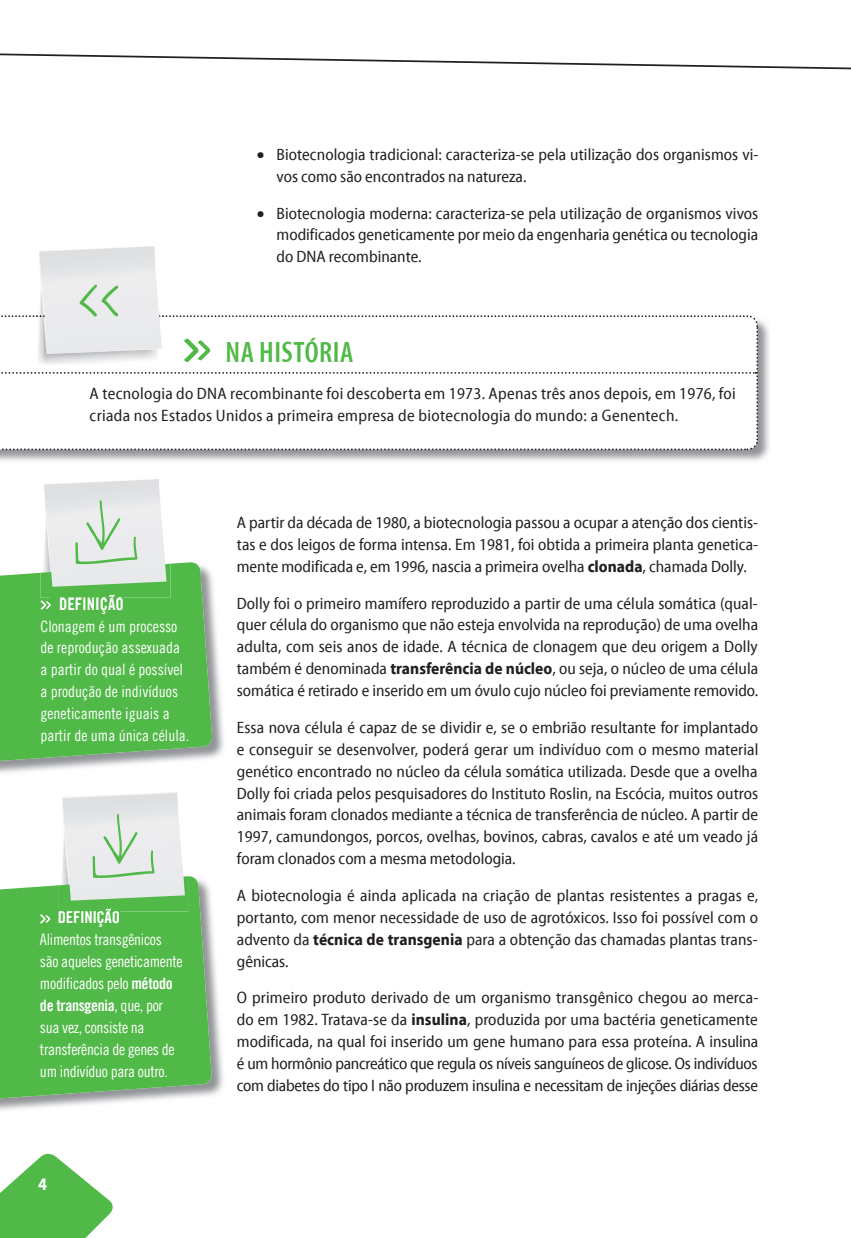
<style>
.page{position:relative;width:851px;height:1238px;background:#fff}
.page>*{position:absolute;margin:0;border:0;box-sizing:border-box;transform-origin:0 0}
.t1{font:600 condensed 29.75px "Probario";letter-spacing:.02em;color:#51b948}
.t2{font:700 semi-condensed 17.5px "Probario";color:#fff}
.t3{font:semi-condensed 16.62px/21.9px "Probario";color:#231f20;text-align:justify}
.t4{font:semi-condensed 16.62px/21.9px "Probario";letter-spacing:.02em;color:#231f20}
.t5{font:16.62px "Caecil Bold Condensed N20";letter-spacing:-.01em;color:#fff}
.t6{font:15.75px/21.9px "Caecil Condensed N18";letter-spacing:-.02em;color:#fff}
.t7{font:15.75px/21.9px "Caecil Condensed N18";color:#fff}
.s1{font-family:"Caecil Bold Condensed N20"}
.s2{font-weight:700}
</style>
<div class="page">
<svg style="left:0;top:53px;width:850px;height:17px"></svg>
<img style="left:0;top:320px;width:769px;height:141px">
<img style="left:39px;top:246px;width:117px;height:38px">
<svg style="left:0;top:284px;width:759px;height:167px"></svg>
<img style="left:0;top:591px;width:224px;height:182px">
<svg style="left:0;top:562px;width:213px;height:204px;background:#5dba56"></svg>
<svg style="left:40px;top:600px;width:11px;height:9px"></svg>
<img style="left:40px;top:563px;width:130px;height:34px">
<img style="left:51px;top:594px;width:72px;height:3px">
<img style="left:44px;top:479px;width:122px;height:107px">
<svg style="left:75px;top:500px;width:62px;height:65px;background:#d7e4d7"></svg>
<img style="left:0;top:923px;width:223px;height:187px">
<svg style="left:0;top:876px;width:212px;height:228px;background:#5eba56"></svg>
<svg style="left:40px;top:914px;width:10px;height:9px"></svg>
<img style="left:59px;top:876px;width:130px;height:35px">
<img style="left:59px;top:908px;width:60px;height:3px">
<img style="left:63px;top:793px;width:122px;height:107px">
<svg style="left:93px;top:813px;width:62px;height:65px;background:#d7e4d7"></svg>
<svg style="left:0;top:1153px;width:113px;height:85px"></svg>
<p class="t3" style="left:276px;top:144px;width:483px;text-indent:-20px">• Biotecnologia tradicional: caracteriza-se pela utilização dos organismos vi&shy;vos como são encontrados na natureza.</p>
<p class="t3" style="left:276px;top:202px;width:483px;text-indent:-20px">• Biotecnologia moderna: caracteriza-se pela utilização de organismos vivos modificados geneticamente por meio da engenharia genética ou tecnologia do DNA recombinante.</p>
<p class="t1" style="left:225px;top:336px;width:130px">NA HISTÓRIA</p>
<p class="t4" style="left:90px;top:382px;width:647px">A tecnologia do DNA recombinante foi descoberta em 1973. Apenas três anos depois, em 1976, foi criada nos Estados Unidos a primeira empresa de biotecnologia do mundo: a Genentech.</p>
<p class="t5" style="left:59px;top:593px;width:66px">DEFINIÇÃO</p>
<p class="t7" style="left:40px;top:614px;width:150px">Clonagem é um processo de reprodução assexuada a partir do qual é possível a produção de indivíduos geneticamente iguais a partir de uma única célula.</p>
<p class="t5" style="left:58px;top:907px;width:63px">DEFINIÇÃO</p>
<p class="t6" style="left:40px;top:928px;width:144px">Alimentos transgênicos são aqueles geneticamente modificados pelo <span class="s1">método de transgenia</span>, que, por sua vez, consiste na transferência de genes de um indivíduo para outro.</p>
<p class="t2" style="left:38px;top:1173px;width:11px">4</p>
<p class="t3" style="left:237px;top:512px;width:522px">A partir da década de 1980, a biotecnologia passou a ocupar a atenção dos cientis&shy;tas e dos leigos de forma intensa. Em 1981, foi obtida a primeira planta genetica&shy;mente modificada e, em 1996, nascia a primeira ovelha <span class="s2">clonada</span>, chamada Dolly.</p>
<p class="t3" style="left:237px;top:592px;width:522px">Dolly foi o primeiro mamífero reproduzido a partir de uma célula somática (qual&shy;quer célula do organismo que não esteja envolvida na reprodução) de uma ovelha adulta, com seis anos de idade. A técnica de clonagem que deu origem a Dolly também é denominada <span class="s2">transferência de núcleo</span>, ou seja, o núcleo de uma célula somática é retirado e inserido em um óvulo cujo núcleo foi previamente removido.</p>
<p class="t3" style="left:237px;top:716px;width:523px">Essa nova célula é capaz de se dividir e, se o embrião resultante for implantado e conseguir se desenvolver, poderá gerar um indivíduo com o mesmo material genético encontrado no núcleo da célula somática utilizada. Desde que a ovelha Dolly foi criada pelos pesquisadores do Instituto Roslin, na Escócia, muitos outros animais foram clonados mediante a técnica de transferência de núcleo. A partir de 1997, camundongos, porcos, ovelhas, bovinos, cabras, cavalos e até um veado já foram clonados com a mesma metodologia.</p>
<p class="t3" style="left:237px;top:884px;width:522px">A biotecnologia é ainda aplicada na criação de plantas resistentes a pragas e, portanto, com menor necessidade de uso de agrotóxicos. Isso foi possível com o advento da <span class="s2">técnica de transgenia</span> para a obtenção das chamadas plantas trans&shy;gênicas.</p>
<p class="t3" style="left:237px;top:987px;width:523px">O primeiro produto derivado de um organismo transgênico chegou ao merca&shy;do em 1982. Tratava-se da <span class="s2">insulina</span>, produzida por uma bactéria geneticamente modificada, na qual foi inserido um gene humano para essa proteína. A insulina é um hormônio pancreático que regula os níveis sanguíneos de glicose. Os indivíduos com diabetes do tipo I não produzem insulina e necessitam de injeções diárias desse</p>
</div>
